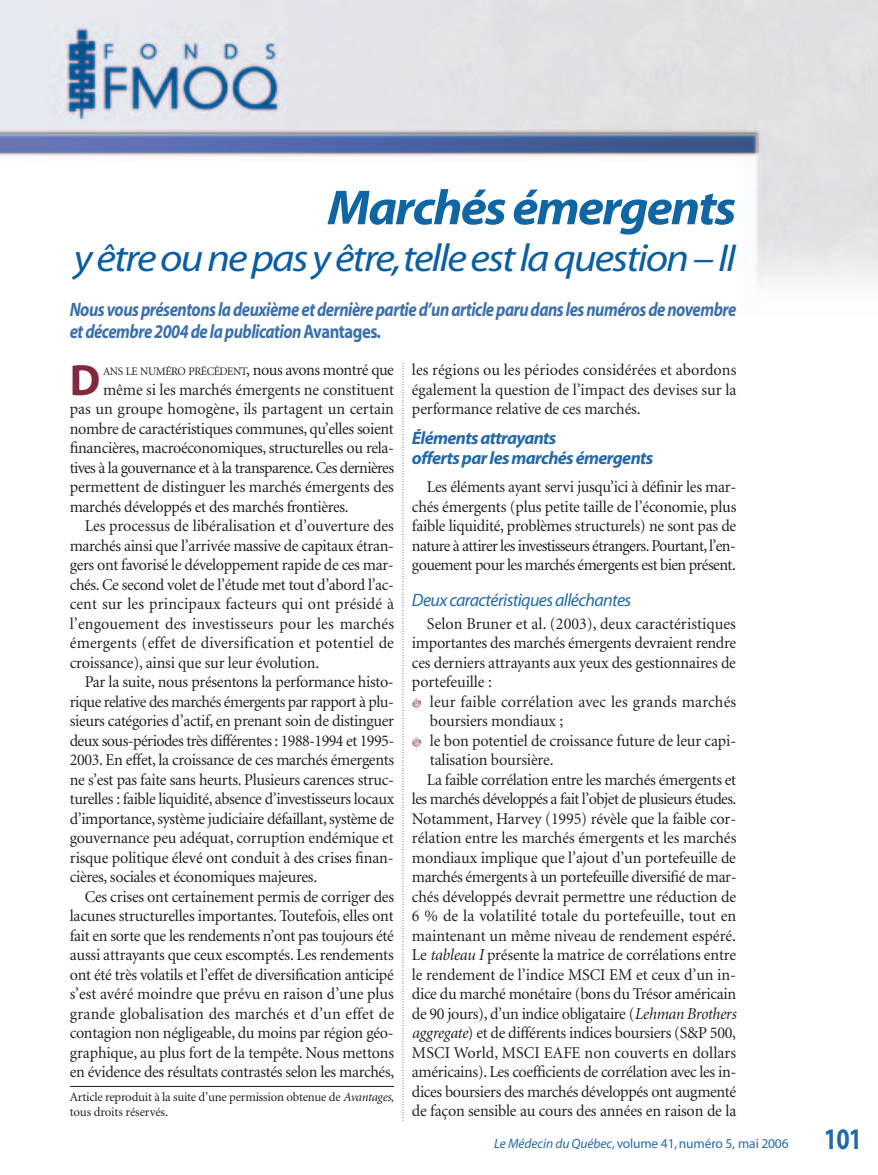
<style>
.page{position:relative;width:878px;height:1175px;background:#fff}
.page>*{position:absolute;margin:0;border:0;box-sizing:border-box;transform-origin:0 0}
.t1{font:italic 700 49.5px "Myriad";letter-spacing:-.035em;color:#1065a3;scale:1.05 1}
.t2{font:700 43.95px "Myriad";color:#82293f}
.t3{font:italic 39px "Myriad";letter-spacing:-.045em;color:#0b5fa0;scale:1.1 1}
.t4{font:700 30px "Myriad";color:#246aa7;scale:.8 1}
.t5{font:italic 700 19.5px/22.5px "Myriad";letter-spacing:-.03em;color:#3a70ab;scale:.85 1}
.t6{font:italic 700 18px/19.5px "Myriad";letter-spacing:-.035em;color:#246aa7}
.t7{font:italic 18px "Myriad";letter-spacing:-.035em;color:#246aa7}
.t8{font:16.5px/19.5px "Minion";letter-spacing:-.015em;color:#231f20;text-align:justify}
.t9{font:16.5px "Minion";letter-spacing:.01em;color:#231f20}
.t10{font:16.5px "Minion";letter-spacing:-.035em;color:#231f20}
.t11{font:16.5px "Minion";letter-spacing:.005em;color:#231f20}
.t12{font:13.5px "Myriad";letter-spacing:-.01em;color:#246aa7}
.t13{font:12.75px/15px "Minion";letter-spacing:-.015em;color:#231f20}
.t14{font:11.55px "Minion";letter-spacing:-.035em;color:#231f20}
.s1{font-style:normal}
.s2{font-size:16.5px}
.s3{font-style:italic}
</style>
<div class="page">
<img style="left:0;top:0;width:878px;height:287px">
<svg style="left:402px;top:363px;width:1px;height:755px"></svg>
<hr style="left:70px;top:1086px;width:324px;height:1px;background:#231f20">
<h1 class="t1" style="left:327px;top:189px;width:391px">Marchés émergents</h1>
<h3 class="t3" style="left:74px;top:243px;width:603px">y être ou ne pas y être,telle est la question – II</h3>
<p class="t5" style="left:70px;top:300px;width:785px">Nous vous présentons la deuxième et dernière partie d’un article paru dans les numéros de novembre et décembre 2004 de la publication <span class="s1">Avantages</span>.</p>
<h2 class="t2" style="left:70px;top:363px;width:32px">D</h2>
<p class="t14" style="left:103px;top:367px;width:292px">ANS LE NUMÉRO PRÉCÉDENT<span class="s2">, nous avons montré que</span></p>
<p class="t8" style="left:70px;top:381px;width:326px;text-indent:33px">même si les marchés émergents ne constituent pas un groupe homogène, ils partagent un certain nombre de caractéristiques communes, qu’elles soient financières, macroéconomiques, structurelles ou rela&shy;tives à la gouvernance et à la transparence. Ces dernières permettent de distinguer les marchés émergents des marchés développés et des marchés frontières.</p>
<p class="t8" style="left:70px;top:517px;width:326px;text-indent:15px">Les processus de libéralisation et d’ouverture des marchés ainsi que l’arrivée massive de capitaux étran&shy;gers ont favorisé le développement rapide de ces mar&shy;chés. Ce second volet de l’étude met tout d’abord l’ac&shy;cent sur les principaux facteurs qui ont présidé à l’engouement des investisseurs pour les marchés émergents (effet de diversification et potentiel de croissance), ainsi que sur leur évolution.</p>
<p class="t8" style="left:70px;top:673px;width:326px;text-indent:15px">Par la suite, nous présentons la performance histo&shy;rique relative des marchés émergents par rapport à plu&shy;sieurs catégories d’actif, en prenant soin de distinguer deux sous-périodes très différentes : 1988-1994 et 1995- 2003. En effet, la croissance de ces marchés émergents ne s’est pas faite sans heurts. Plusieurs carences struc&shy;turelles : faible liquidité, absence d’investisseurs locaux d’importance, système judiciaire défaillant, système de gouvernance peu adéquat, corruption endémique et risque politique élevé ont conduit à des crises finan&shy;cières, sociales et économiques majeures.</p>
<p class="t8" style="left:70px;top:888px;width:326px;text-indent:15px">Ces crises ont certainement permis de corriger des lacunes structurelles importantes. Toutefois, elles ont fait en sorte que les rendements n’ont pas toujours été aussi attrayants que ceux escomptés. Les rendements ont été très volatils et l’effet de diversification anticipé s’est avéré moindre que prévu en raison d’une plus grande globalisation des marchés et d’un effet de contagion non négligeable, du moins par région géo&shy;graphique, au plus fort de la tempête. Nous mettons en évidence des résultats contrastés selon les marchés,</p>
<p class="t13" style="left:70px;top:1090px;width:326px">Article reproduit à la suite d’une permission obtenue de <span class="s3">Avantages</span>, tous droits réservés.</p>
<p class="t8" style="left:412px;top:361px;width:326px">les régions ou les périodes considérées et abordons également la question de l’impact des devises sur la performance relative de ces marchés.</p>
<p class="t6" style="left:412px;top:430px;width:243px">Éléments attrayants<br>offerts par les marchés émergents</p>
<p class="t8" style="left:412px;top:478px;width:326px;text-indent:15px">Les éléments ayant servi jusqu’ici à définir les mar&shy;chés émergents (plus petite taille de l’économie, plus faible liquidité, problèmes structurels) ne sont pas de nature à attirer les investisseurs étrangers. Pourtant, l’en&shy;gouement pour les marchés émergents est bien présent.</p>
<p class="t7" style="left:412px;top:593px;width:221px">Deux caractéristiques alléchantes</p>
<p class="t8" style="left:412px;top:615px;width:326px;text-indent:15px">Selon Bruner et al. (2003), deux caractéristiques importantes des marchés émergents devraient rendre ces derniers attrayants aux yeux des gestionnaires de portefeuille :</p>
<p class="t9" style="left:430px;top:695px;width:308px">leur faible corrélation avec les grands marchés</p>
<p class="t8" style="left:430px;top:712px;width:135px">boursiers mondiaux ;</p>
<p class="t8" style="left:430px;top:732px;width:308px">le bon potentiel de croissance future de leur capi-</p>
<p class="t8" style="left:430px;top:751px;width:125px">talisation boursière.</p>
<p class="t8" style="left:427px;top:771px;width:311px">La faible corrélation entre les marchés émergents et</p>
<p class="t10" style="left:412px;top:792px;width:326px">les marchés développés a fait l’objet de plusieurs études.</p>
<p class="t8" style="left:412px;top:810px;width:326px">Notamment, Harvey (1995) révèle que la faible cor-</p>
<p class="t8" style="left:412px;top:829px;width:326px">rélation entre les marchés émergents et les marchés</p>
<p class="t8" style="left:412px;top:849px;width:325px">mondiaux implique que l’ajout d’un portefeuille de</p>
<p class="t8" style="left:412px;top:868px;width:326px">marchés émergents à un portefeuille diversifié de mar-</p>
<p class="t8" style="left:412px;top:888px;width:325px">chés développés devrait permettre une réduction de</p>
<p class="t9" style="left:412px;top:909px;width:326px">6 % de la volatilité totale du portefeuille, tout en</p>
<p class="t8" style="left:412px;top:927px;width:325px">maintenant un même niveau de rendement espéré.</p>
<p class="t8" style="left:412px;top:946px;width:326px">Le <span class="s3">tableau I</span> présente la matrice de corrélations entre</p>
<p class="t8" style="left:412px;top:966px;width:325px">le rendement de l’indice MSCI EM et ceux d’un in-</p>
<p class="t8" style="left:412px;top:985px;width:326px">dice du marché monétaire (bons du Trésor américain</p>
<p class="t8" style="left:412px;top:1005px;width:325px">de 90 jours), d’un indice obligataire (<span class="s3">Lehman Brothers</span></p>
<p class="t8" style="left:412px;top:1024px;width:325px"><span class="s3">aggregate</span>) et de différents indices boursiers (S&amp;P 500,</p>
<p class="t11" style="left:412px;top:1046px;width:326px">MSCI World, MSCI EAFE non couverts en dollars</p>
<p class="t8" style="left:412px;top:1063px;width:326px">américains). Les coefficients de corrélation avec les in-</p>
<p class="t8" style="left:412px;top:1083px;width:326px">dices boursiers des marchés développés ont augmenté</p>
<p class="t8" style="left:412px;top:1102px;width:326px">de façon sensible au cours des années en raison de la</p>
<p class="t12" style="left:494px;top:1138px;width:296px"><span class="s3">Le Médecin du Québec,</span>volume 41,numéro 5, mai 2006</p>
<h3 class="t4" style="left:823px;top:1127px;width:49px">101</h3>
</div>
